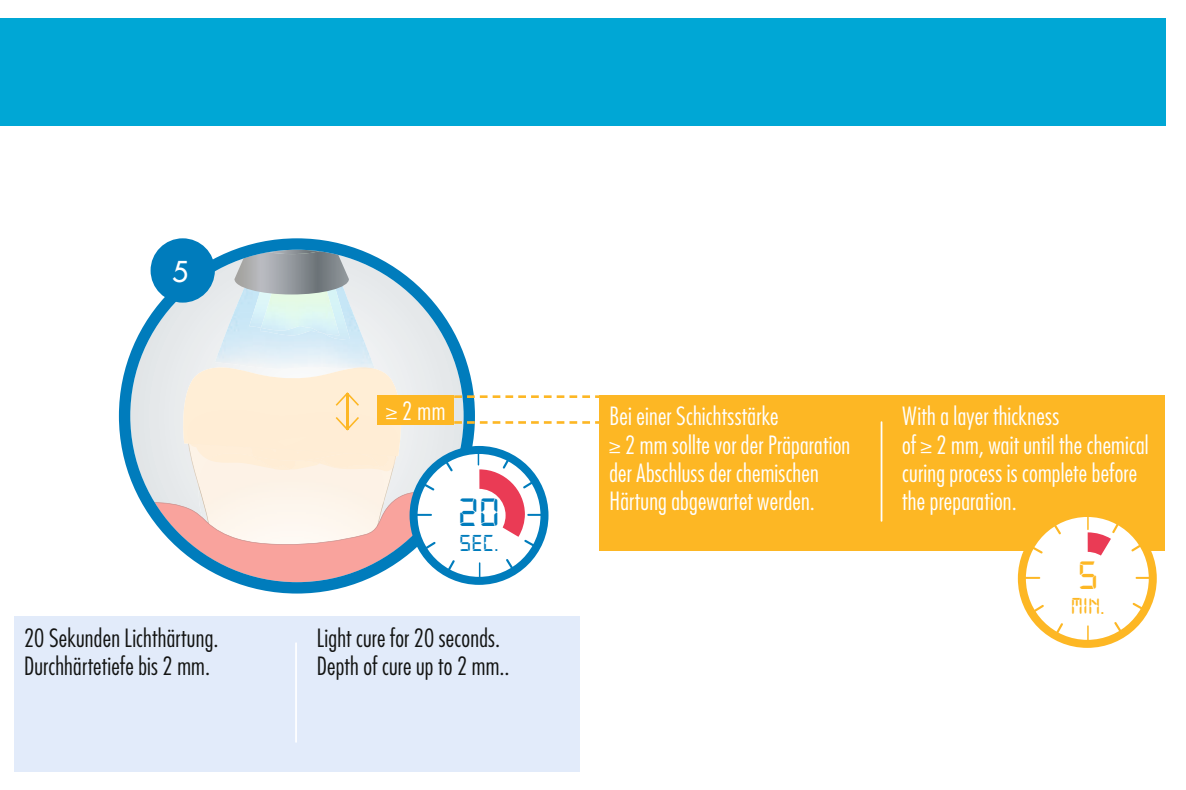
<style>
.page{position:relative;width:1186px;height:790px;background:#fff}
.page>*{position:absolute;margin:0;border:0;box-sizing:border-box;transform-origin:0 0}
.t1{font:42px "Digital 7";color:#007cbc}
.t2{font:42px "Digital 7";color:#fdb724}
.t3{font:500 28px "Futura Std";color:#fff}
.t4{font:300 condensed 24.5px/28px "Futura Std";letter-spacing:.01em;color:#fff}
.t5{font:300 condensed 24.5px/28px "Futura Std";letter-spacing:.01em;color:#131413}
.t6{font:24.5px "Digital 7";color:#007cbc}
.t7{font:24.5px "Digital 7";color:#fdb724}
</style>
<div class="page">
<div style="left:0;top:18px;width:1165px;height:108px;background:#00a7d5"></div>
<div style="left:14px;top:616px;width:566px;height:156px;background:#e2ebfa"></div>
<hr style="left:295px;top:642px;width:2px;height:101px;background:#fff">
<svg style="left:119px;top:238px;width:351px;height:355px"></svg>
<div style="left:151px;top:238px;width:64px;height:65px;background:#007cbc;border-radius:50%"></div>
<svg style="left:557px;top:395px;width:42px;height:3px"></svg>
<svg style="left:557px;top:421px;width:42px;height:3px"></svg>
<svg style="left:130px;top:306px;width:421px;height:276px"></svg>
<div style="left:599px;top:395px;width:566px;height:156px;background:#fdb724"></div>
<hr style="left:880px;top:421px;width:2px;height:101px;background:#fff">
<div style="left:1018px;top:509px;width:139px;height:139px;background:#fdb724;border-radius:50%"></div>
<div style="left:1026px;top:517px;width:123px;height:123px;background:#fff;border-radius:50%"></div>
<svg style="left:1087px;top:625px;width:1px;height:15px"></svg>
<hr style="left:1135px;top:577px;width:20px;height:2px;background:#fdb724">
<svg style="left:1026px;top:577px;width:14px;height:2px"></svg>
<svg style="left:1051px;top:523px;width:10px;height:11px"></svg>
<svg style="left:1114px;top:622px;width:9px;height:12px"></svg>
<svg style="left:1131px;top:542px;width:12px;height:9px"></svg>
<svg style="left:1032px;top:605px;width:12px;height:9px"></svg>
<svg style="left:1031px;top:545px;width:12px;height:8px"></svg>
<svg style="left:1132px;top:603px;width:12px;height:8px"></svg>
<svg style="left:1054px;top:623px;width:9px;height:12px"></svg>
<svg style="left:1087px;top:517px;width:34px;height:38px"></svg>
<div style="left:1061px;top:552px;width:53px;height:53px;background:#fff;border-radius:50%"></div>
<p class="t3" style="left:172px;top:254px;width:18px">5</p>
<p class="t4" style="left:386px;top:397px;width:61px">≥ 2 mm</p>
<h1 class="t1" style="left:459px;top:494px;width:42px">20</h1>
<p class="t6" style="left:459px;top:532px;width:41px">Sec.</p>
<p class="t5" style="left:24px;top:623px;width:196px">20 Sekunden Lichthärtung.<br>Durchhärtetiefe bis 2 mm.</p>
<p class="t5" style="left:317px;top:623px;width:194px">Light cure for 20 seconds.<br>Depth of cure up to 2 mm..</p>
<p class="t4" style="left:609px;top:402px;width:242px">Bei einer Schichtsstärke<br>≥ 2 mm sollte vor der Präparation der Abschluss der chemischen<br>Härtung abgewartet werden.</p>
<p class="t4" style="left:902px;top:402px;width:248px">With a layer thickness<br>of ≥ 2 mm, wait until the chemical curing process is complete before the preparation.</p>
<h1 class="t2" style="left:1078px;top:557px;width:21px">5</h1>
<p class="t7" style="left:1071px;top:595px;width:35px">MIN.</p>
</div>
